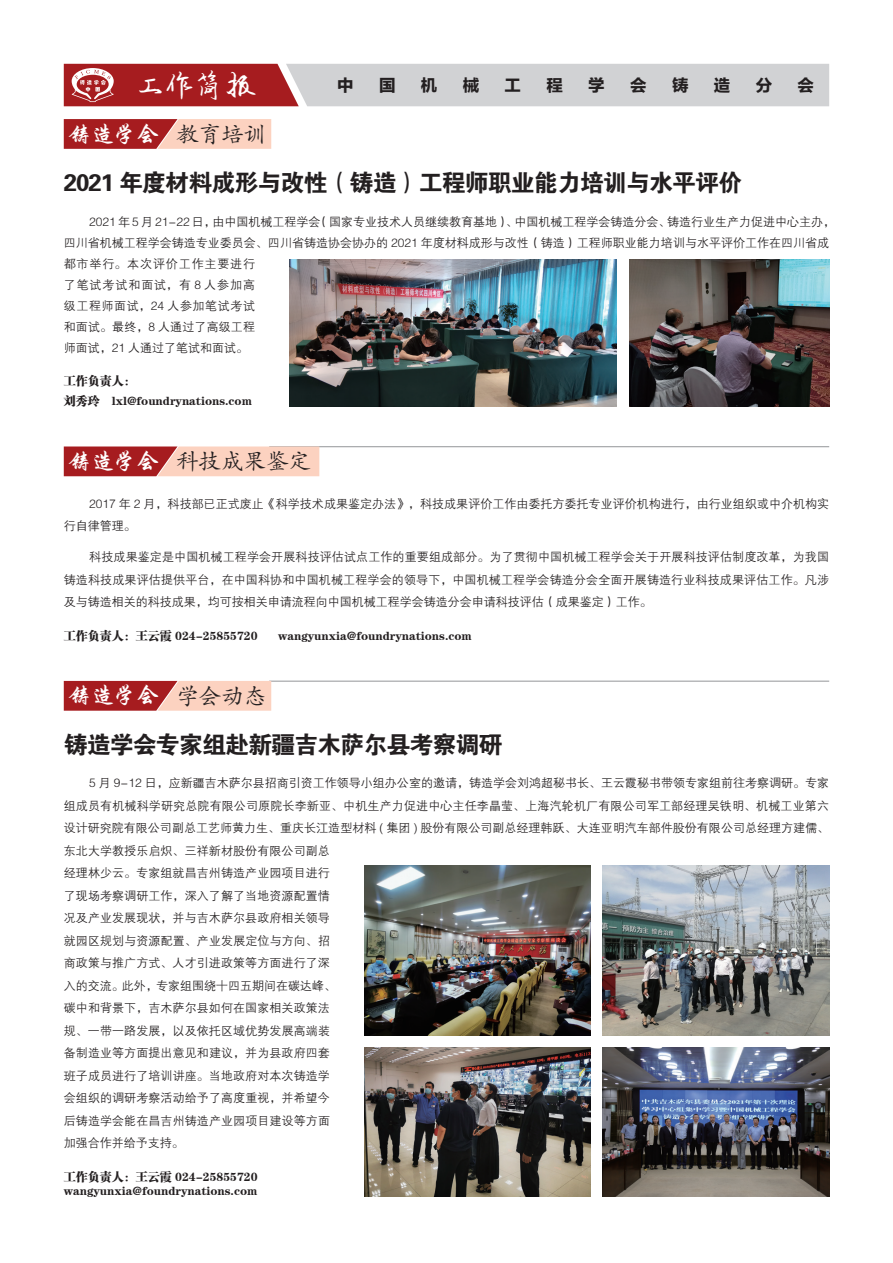
<style>
.page{position:relative;width:893px;height:1263px;background:#fff}
.page>*{position:absolute;margin:0;border:0;box-sizing:border-box;transform-origin:0 0}
.t1{font:30px "CT Fang Song SJ";color:#fff}
.t2{font:24px "FZDHTK GBK1 0";letter-spacing:-.04em;color:#231f20}
.t3{font:22.5px "FZXKJW GB1 0";color:#fff}
.t4{font:22.5px "FZKTK GBK1 0";color:#231f20}
.t5{font:16.5px "FZLTDHK GBK1 0";color:#231f20}
.t6{font:12px/22.5px "FZZDXK GBK1 0";letter-spacing:.005em;color:#231f20}
.t7{font:12px/14.4px "FZCSJW GB1 0";color:#231f20}
.s1{font-family:"FZKTK GBK1 0";color:#231f20}
.s2{font-family:"FZXKJW GB1 0";color:#fff}
</style>
<div class="page">
<svg style="left:64px;top:64px;width:765px;height:42px;background:#c6a0a3"></svg>
<hr style="left:269px;top:446px;width:560px;height:1px;background:#939598">
<hr style="left:269px;top:681px;width:560px;height:1px;background:#939598">
<svg style="left:64px;top:681px;width:207px;height:30px;background:#d17971"></svg>
<img style="left:364px;top:865px;width:227px;height:170px">
<img style="left:602px;top:865px;width:227px;height:170px">
<img style="left:364px;top:1047px;width:227px;height:150px">
<img style="left:602px;top:1047px;width:227px;height:150px">
<svg style="left:64px;top:446px;width:255px;height:30px;background:#d98a81"></svg>
<img style="left:289px;top:259px;width:328px;height:148px">
<img style="left:629px;top:259px;width:200px;height:148px">
<svg style="left:64px;top:119px;width:207px;height:30px;background:#d17871"></svg>
<h1 class="t1" style="left:135px;top:66px;width:121px">工作简报</h1>
<h3 class="t5" style="left:337px;top:76px;width:18px">中</h3>
<h3 class="t5" style="left:379px;top:76px;width:18px">国</h3>
<h3 class="t5" style="left:421px;top:76px;width:18px">机</h3>
<h3 class="t5" style="left:463px;top:76px;width:18px">械</h3>
<h3 class="t5" style="left:505px;top:76px;width:18px">工</h3>
<h3 class="t5" style="left:546px;top:76px;width:18px">程</h3>
<h3 class="t5" style="left:588px;top:76px;width:18px">学</h3>
<h3 class="t5" style="left:630px;top:76px;width:18px">会</h3>
<h3 class="t5" style="left:672px;top:76px;width:18px">铸</h3>
<h3 class="t5" style="left:714px;top:76px;width:18px">造</h3>
<h3 class="t5" style="left:756px;top:76px;width:18px">分</h3>
<h3 class="t5" style="left:797px;top:76px;width:18px">会</h3>
<h3 class="t3" style="left:69px;top:122px;width:199px">铸造学会 <span class="s1">教育培训</span></h3>
<h2 class="t2" style="left:64px;top:169px;width:680px">2021 年度材料成形与改性（铸造）工程师职业能力培训与水平评价</h2>
<p class="t6" style="left:64px;top:211px;width:773px;line-height:21px;text-indent:26px">2021 年 5 月 21-22 日，由中国机械工程学会（国家专业技术人员继续教育基地）、中国机械工程学会铸造分会、铸造行业生产力促进中心主办，四川省机械工程学会铸造专业委员会、四川省铸造协会协办的 2021 年度材料成形与改性（铸造）工程师职业能力培训与水平评价工作在四川省成都市举行。本次评价工作主要进行<br>了笔试考试和面试，有 8 人参加高<br>级工程师面试，24 人参加笔试考试<br>和面试。最终，8 人通过了高级工程<br>师面试，21 人通过了笔试和面试。</p>
<p class="t7" style="left:64px;top:371px;width:190px;line-height:20.2px">工作负责人：<br>刘秀玲　lxl@foundrynations.com</p>
<h3 class="t4" style="left:69px;top:450px;width:244px"><span class="s2">铸造学会</span> 科技成果鉴定</h3>
<p class="t6" style="left:64px;top:493px;width:767px;text-indent:26px">2017 年 2 月，科技部已正式废止《科学技术成果鉴定办法》，科技成果评价工作由委托方委托专业评价机构进行，由行业组织或中介机构实行自律管理。</p>
<p class="t6" style="left:64px;top:546px;width:767px;text-align:justify;text-indent:26px">科技成果鉴定是中国机械工程学会开展科技评估试点工作的重要组成部分。为了贯彻中国机械工程学会关于开展科技评估制度改革，为我国铸造科技成果评估提供平台，在中国科协和中国机械工程学会的领导下，中国机械工程学会铸造分会全面开展铸造行业科技成果评估工作。凡涉及与铸造相关的科技成果，均可按相关申请流程向中国机械工程学会铸造分会申请科技评估（成果鉴定）工作。</p>
<p class="t7" style="left:64px;top:628px;width:195px">工作负责人：王云霞 024-25855720</p>
<p class="t7" style="left:278px;top:628px;width:195px">wangyunxia@foundrynations.com</p>
<h3 class="t3" style="left:69px;top:683px;width:199px">铸造学会 <span class="s1">学会动态</span></h3>
<h2 class="t2" style="left:64px;top:731px;width:440px">铸造学会专家组赴新疆吉木萨尔县考察调研</h2>
<p class="t6" style="left:64px;top:772px;width:767px;text-indent:26px">5 月 9-12 日，应新疆吉木萨尔县招商引资工作领导小组办公室的邀请，铸造学会刘鸿超秘书长、王云霞秘书带领专家组前往考察调研。专家组成员有机械科学研究总院有限公司原院长李新亚、中机生产力促进中心主任李晶莹、上海汽轮机厂有限公司军工部经理吴铁明、机械工业第六设计研究院有限公司副总工艺师黄力生、重庆长江造型材料 ( 集团 ) 股份有限公司副总经理韩跃、大连亚明汽车部件股份有限公司总经理方建儒、东北大学教授乐启炽、三祥新材股份有限公司副总<br>经理林少云。专家组就昌吉州铸造产业园项目进行<br>了现场考察调研工作，深入了解了当地资源配置情<br>况及产业发展现状，并与吉木萨尔县政府相关领导<br>就园区规划与资源配置、产业发展定位与方向、招<br>商政策与推广方式、人才引进政策等方面进行了深<br>入的交流。此外，专家组围绕十四五期间在碳达峰、<br>碳中和背景下，吉木萨尔县如何在国家相关政策法<br>规、一带一路发展，以及依托区域优势发展高端装<br>备制造业等方面提出意见和建议，并为县政府四套<br>班子成员进行了培训讲座。当地政府对本次铸造学<br>会组织的调研考察活动给予了高度重视，并希望今<br>后铸造学会能在昌吉州铸造产业园项目建设等方面<br>加强合作并给予支持。</p>
<p class="t7" style="left:64px;top:1170px;width:195px">工作负责人：王云霞 024-25855720 wangyunxia@foundrynations.com</p>
</div>
